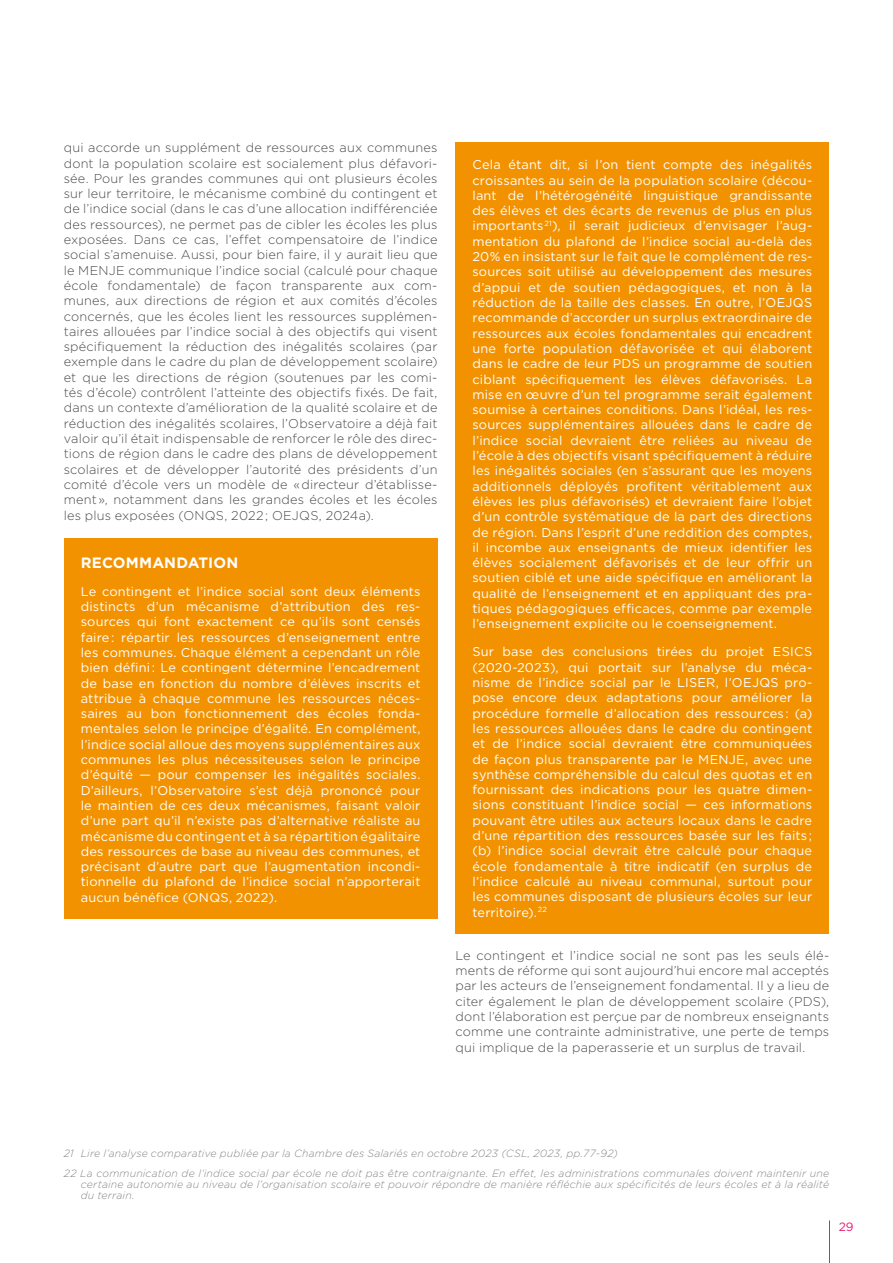
<style>
.page{position:relative;width:893px;height:1263px;background:#fff}
.page>*{position:absolute;margin:0;border:0;box-sizing:border-box;transform-origin:0 0}
.t1{font:700 15px "Gotham";letter-spacing:.01em;color:#fff}
.t2{font:12.75px/15.3px "Gotham";letter-spacing:.015em;color:#fff;text-align:justify}
.t3{font:300 12.75px/15.3px "Gotham";letter-spacing:.01em;color:#4a4a49;text-align:justify}
.t4{font:12px "Gotham";color:#e71d72}
.t5{font:italic 300 10.5px/19.8px "Gotham";letter-spacing:.015em;color:#878787}
</style>
<div class="page">
<hr style="left:829px;top:1220px;width:1px;height:43px;background:#e71d72">
<div style="left:64px;top:538px;width:373px;height:381px;background:#f39200"></div>
<div style="left:455px;top:142px;width:374px;height:791px;background:#f39200"></div>
<p class="t3" style="left:64px;top:140px;width:375px">qui accorde un supplément de ressources aux communes dont la population scolaire est socialement plus défavori&shy;sée. Pour les grandes communes qui ont plusieurs écoles sur leur territoire, le mécanisme combiné du contingent et de l’indice social (dans le cas d’une allocation indifférenciée des ressources), ne permet pas de cibler les écoles les plus exposées. Dans ce cas, l’effet compensatoire de l’indice social s’amenuise. Aussi, pour bien faire, il y aurait lieu que le MENJE communique l’indice social (calculé pour chaque école fondamentale) de façon transparente aux com&shy;munes, aux directions de région et aux comités d’écoles concernés, que les écoles lient les ressources supplémen&shy;taires allouées par l’indice social à des objectifs qui visent spécifiquement la réduction des inégalités scolaires (par exemple dans le cadre du plan de développement scolaire) et que les directions de région (soutenues par les comi&shy;tés d’école) contrôlent l’atteinte des objectifs fixés. De fait, dans un contexte d’amélioration de la qualité scolaire et de réduction des inégalités scolaires, l’Observatoire a déjà fait valoir qu’il était indispensable de renforcer le rôle des direc&shy;tions de région dans le cadre des plans de développement scolaires et de développer l’autorité des présidents d’un comité d’école vers un modèle de «directeur d’établisse&shy;ment», notamment dans les grandes écoles et les écoles les plus exposées (ONQS, 2022; OEJQS, 2024a).</p>
<p class="t1" style="left:81px;top:554px;width:159px">RECOMMANDATION</p>
<p class="t2" style="left:81px;top:583px;width:341px">Le contingent et l’indice social sont deux éléments distincts d’un mécanisme d’attribution des res&shy;sources qui font exactement ce qu’ils sont censés faire: répartir les ressources d’enseignement entre les communes. Chaque élément a cependant un rôle bien défini: Le contingent détermine l’encadrement de base en fonction du nombre d’élèves inscrits et attribue à chaque commune les ressources néces&shy;saires au bon fonctionnement des écoles fonda&shy;mentales selon le principe d’égalité. En complément, l’indice social alloue des moyens supplémentaires aux communes les plus nécessiteuses selon le principe d’équité — pour compenser les inégalités sociales.<br>D’ailleurs, l’Observatoire s’est déjà prononcé pour le maintien de ces deux mécanismes, faisant valoir d’une part qu’il n’existe pas d’alternative réaliste au mécanisme du contingent et à sa répartition égalitaire des ressources de base au niveau des communes, et précisant d’autre part que l’augmentation incondi&shy;tionnelle du plafond de l’indice social n’apporterait aucun bénéfice (ONQS, 2022).</p>
<p class="t2" style="left:472px;top:157px;width:341px">Cela étant dit, si l’on tient compte des inégalités croissantes au sein de la population scolaire (décou&shy;lant de l’hétérogénéité linguistique grandissante des élèves et des écarts de revenus de plus en plus importants<sup>21</sup>), il serait judicieux d’envisager l’aug&shy;mentation du plafond de l’indice social au-delà des 20% en insistant sur le fait que le complément de res&shy;sources soit utilisé au développement des mesures d’appui et de soutien pédagogiques, et non à la réduction de la taille des classes. En outre, l’OEJQS recommande d’accorder un surplus extraordinaire de ressources aux écoles fondamentales qui encadrent une forte population défavorisée et qui élaborent dans le cadre de leur PDS un programme de soutien ciblant spécifiquement les élèves défavorisés. La mise en œuvre d’un tel programme serait également soumise à certaines conditions. Dans l’idéal, les res&shy;sources supplémentaires allouées dans le cadre de l’indice social devraient être reliées au niveau de l’école à des objectifs visant spécifiquement à réduire les inégalités sociales (en s’assurant que les moyens additionnels déployés profitent véritablement aux élèves les plus défavorisés) et devraient faire l’objet d’un contrôle systématique de la part des directions de région. Dans l’esprit d’une reddition des comptes, il incombe aux enseignants de mieux identifier les élèves socialement défavorisés et de leur offrir un soutien ciblé et une aide spécifique en améliorant la qualité de l’enseignement et en appliquant des pra&shy;tiques pédagogiques efficaces, comme par exemple l’enseignement explicite ou le coenseignement.</p>
<p class="t2" style="left:472px;top:644px;width:341px">Sur base des conclusions tirées du projet ESICS (2020-2023), qui portait sur l’analyse du méca&shy;nisme de l’indice social par le LISER, l’OEJQS pro&shy;pose encore deux adaptations pour améliorer la procédure formelle d’allocation des ressources : (a) les ressources allouées dans le cadre du contingent et de l’indice social devraient être communiquées de façon plus transparente par le MENJE, avec une synthèse compréhensible du calcul des quotas et en fournissant des indications pour les quatre dimen&shy;sions constituant l’indice social — ces informations pouvant être utiles aux acteurs locaux dans le cadre d’une répartition des ressources basée sur les faits ; (b) l’indice social devrait être calculé pour chaque école fondamentale à titre indicatif (en surplus de l’indice calculé au niveau communal, surtout pour les communes disposant de plusieurs écoles sur leur territoire).<sup>22</sup></p>
<p class="t3" style="left:455px;top:947px;width:375px">Le contingent et l’indice social ne sont pas les seuls élé&shy;ments de réforme qui sont aujourd’hui encore mal acceptés par les acteurs de l’enseignement fondamental. Il y a lieu de citer également le plan de développement scolaire (PDS), dont l’élaboration est perçue par de nombreux enseignants comme une contrainte administrative, une perte de temps qui implique de la paperasserie et un surplus de travail.</p>
<p class="t5" style="left:64px;top:1143px;width:767px">21 Lire l’analyse comparative publiée par la Chambre des Salariés en octobre 2023 (CSL, 2023, pp.77-92)<br>22 La communication de l’indice social par école ne doit pas être contraignante. En effet, les administrations communales doivent maintenir une</p>
<p class="t5" style="left:81px;top:1179px;width:750px;line-height:11.2px">certaine autonomie au niveau de l’organisation scolaire et pouvoir répondre de manière réfléchie aux spécificités de leurs écoles et à la réalité du terrain.</p>
<p class="t4" style="left:839px;top:1219px;width:16px">29</p>
</div>
